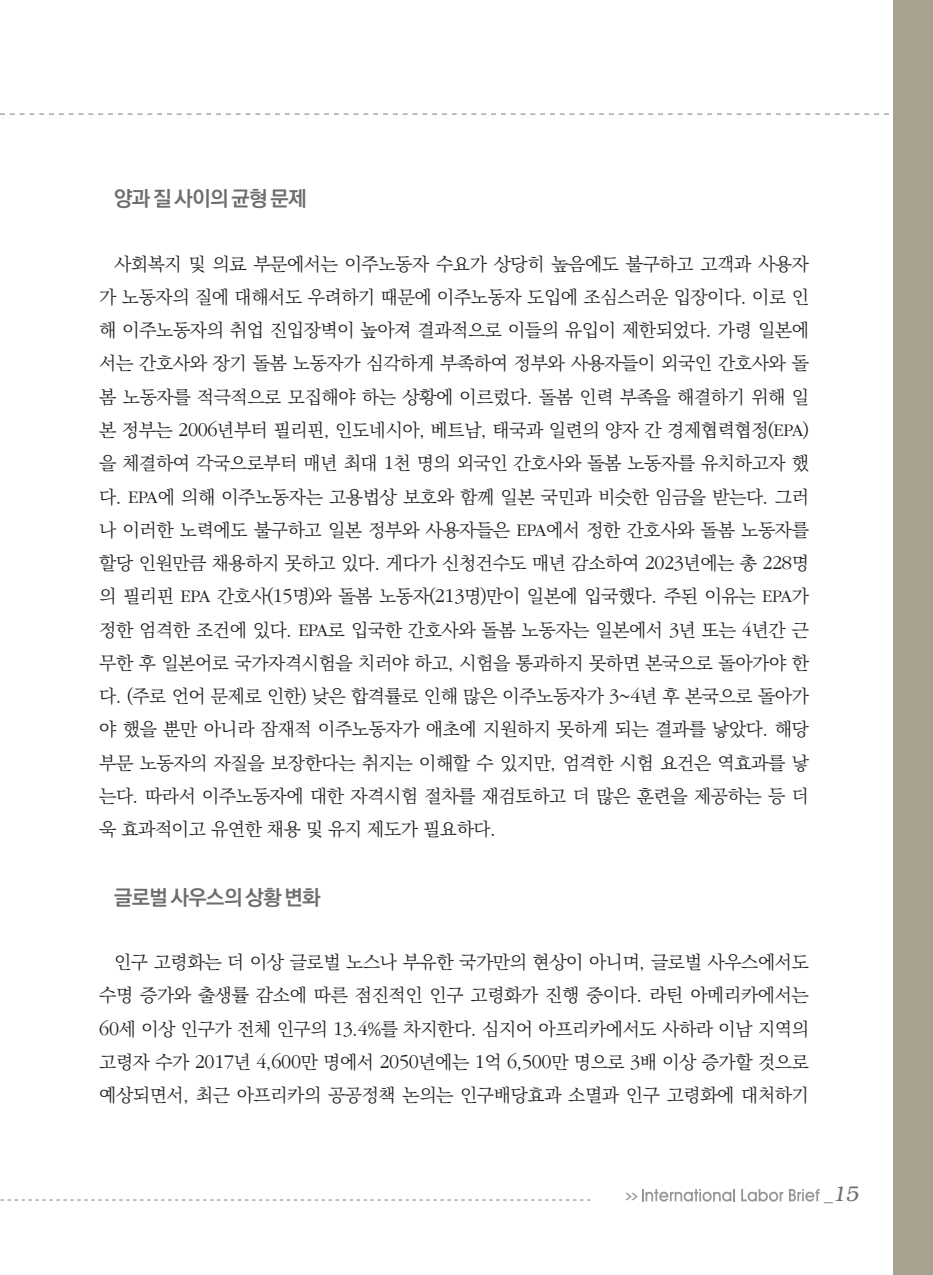
<style>
.page{position:relative;width:933px;height:1275px;background:#fff}
.page>*{position:absolute;margin:0;border:0;box-sizing:border-box;transform-origin:0 0}
.중제목{font:700 21px "Ko Pub Dotum";letter-spacing:-.03em;color:#6c6d70}
.t1{font:italic 300 21px "Bookman";color:#6c6d70}
.본문{font:18.38px/33.2px "Ko Pub World Batang PL";letter-spacing:-.02em;color:#231f20;text-align:justify}
.t2{font:700 7.88px "Ko Pub Dotum";color:#939598;scale:2 1}
.s1{font-family:"ITC Garamond Std";font-weight:300;font-size:20.3px}
.s2{font-family:"ITC Garamond Std";font-weight:300}
.s3{font-family:"Helvetica";font-weight:400;font-style:normal;font-size:17.5px}
</style>
<div class="page">
<svg style="left:0;top:113px;width:889px;height:2px"></svg>
<div style="left:893px;top:0;width:40px;height:1275px;background:#aaa291"></div>
<svg style="left:0;top:1199px;width:590px;height:1px"></svg>
<svg style="left:642px;top:1189px;width:93px;height:13px"></svg>
<svg style="left:741px;top:1189px;width:42px;height:13px"></svg>
<svg style="left:789px;top:1189px;width:30px;height:12px"></svg>
<p class="중제목" style="left:114px;top:188px;width:194px">양과 질 사이의 균형 문제</p>
<p class="본문" style="left:99px;top:248px;width:711px;text-indent:15px">사회복지 및 의료 부문에서는 이주노동자 수요가 상당히 높음에도 불구하고 고객과 사용자 가 노동자의 질에 대해서도 우려하기 때문에 이주노동자 도입에 조심스러운 입장이다. 이로 인 해 이주노동자의 취업 진입장벽이 높아져 결과적으로 이들의 유입이 제한되었다. 가령 일본에 서는 간호사와 장기 돌봄 노동자가 심각하게 부족하여 정부와 사용자들이 외국인 간호사와 돌 봄 노동자를 적극적으로 모집해야 하는 상황에 이르렀다. 돌봄 인력 부족을 해결하기 위해 일 본 정부는 <span class="s1">2006</span>년부터 필리핀, 인도네시아, 베트남, 태국과 일련의 양자 간 경제협력협정(<span class="s2">EPA</span>) 을 체결하여 각국으로부터 매년 최대 <span class="s1">1</span>천 명의 외국인 간호사와 돌봄 노동자를 유치하고자 했 다. <span class="s2">EPA</span>에 의해 이주노동자는 고용법상 보호와 함께 일본 국민과 비슷한 임금을 받는다. 그러 나 이러한 노력에도 불구하고 일본 정부와 사용자들은 <span class="s2">EPA</span>에서 정한 간호사와 돌봄 노동자를 할당 인원만큼 채용하지 못하고 있다. 게다가 신청건수도 매년 감소하여 <span class="s1">2023</span>년에는 총 <span class="s1">228</span>명 의 필리핀 <span class="s2">EPA</span> 간호사(<span class="s1">15</span>명)와 돌봄 노동자(<span class="s1">213</span>명)만이 일본에 입국했다. 주된 이유는 <span class="s2">EPA</span>가 정한 엄격한 조건에 있다. <span class="s2">EPA</span>로 입국한 간호사와 돌봄 노동자는 일본에서 <span class="s1">3</span>년 또는 <span class="s1">4</span>년간 근 무한 후 일본어로 국가자격시험을 치러야 하고, 시험을 통과하지 못하면 본국으로 돌아가야 한 다. (주로 언어 문제로 인한) 낮은 합격률로 인해 많은 이주노동자가 <span class="s1">3</span>~<span class="s1">4</span>년 후 본국으로 돌아가 야 했을 뿐만 아니라 잠재적 이주노동자가 애초에 지원하지 못하게 되는 결과를 낳았다. 해당 부문 노동자의 자질을 보장한다는 취지는 이해할 수 있지만, 엄격한 시험 요건은 역효과를 낳 는다. 따라서 이주노동자에 대한 자격시험 절차를 재검토하고 더 많은 훈련을 제공하는 등 더 욱 효과적이고 유연한 채용 및 유지 제도가 필요하다.</p>
<p class="중제목" style="left:114px;top:886px;width:208px">글로벌 사우스의 상황 변화</p>
<p class="본문" style="left:99px;top:946px;width:711px;text-indent:15px">인구 고령화는 더 이상 글로벌 노스나 부유한 국가만의 현상이 아니며, 글로벌 사우스에서도 수명 증가와 출생률 감소에 따른 점진적인 인구 고령화가 진행 중이다. 라틴 아메리카에서는 <span class="s1">60</span>세 이상 인구가 전체 인구의 <span class="s1">13</span>.<span class="s1">4</span>%를 차지한다. 심지어 아프리카에서도 사하라 이남 지역의 고령자 수가 <span class="s1">2017</span>년 <span class="s1">4</span>,<span class="s1">600</span>만 명에서 <span class="s1">2050</span>년에는 <span class="s1">1</span>억 <span class="s1">6</span>,<span class="s1">500</span>만 명으로 <span class="s1">3</span>배 이상 증가할 것으로 예상되면서, 최근 아프리카의 공공정책 논의는 인구배당효과 소멸과 인구 고령화에 대처하기</p>
<p class="t2" style="left:625px;top:1192px;width:8px">&gt;&gt;</p>
<p class="t1" style="left:824px;top:1182px;width:36px"><span class="s3">_</span>15</p>
</div>
